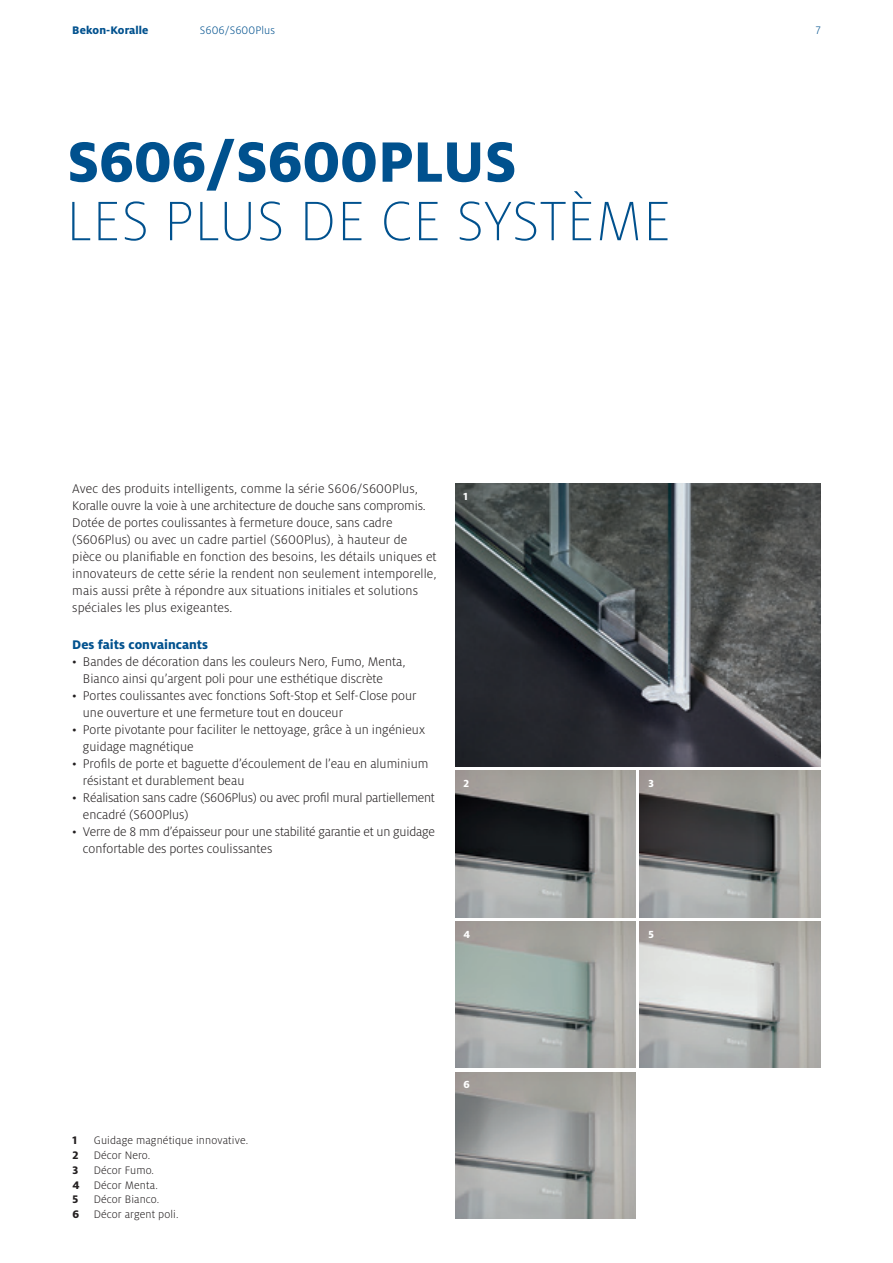
<style>
.page{position:relative;width:893px;height:1263px;background:#fff}
.page>*{position:absolute;margin:0;border:0;box-sizing:border-box;transform-origin:0 0}
.t1{font:800 63px "Milo OT";letter-spacing:-.005em;color:#00518e}
.t2{font:300 expanded 61.5px "Milo OT";letter-spacing:.01em;color:#00518e}
.t3{font:300 13.8px/17px "Milo OT";color:#231f20}
.t4{font:800 13.8px "Milo OT";color:#00518e}
.t5{font:800 12.15px "Milo OT";letter-spacing:.01em;color:#00518e}
.t6{font:800 12.15px "Milo OT";color:#231f20}
.t7{font:300 12px/14.9px "Milo OT";letter-spacing:.01em;color:#231f20}
.t8{font:300 12px "Milo OT";letter-spacing:.01em;color:#00518e}
.t9{font:800 11.4px "Milo OT";color:#fff}
.s1{font-weight:800;font-size:12.15px}
</style>
<div class="page">
<img style="left:455px;top:771px;width:181px;height:146px">
<img style="left:455px;top:1072px;width:181px;height:146px">
<img style="left:640px;top:921px;width:181px;height:146px">
<img style="left:640px;top:771px;width:181px;height:146px">
<img style="left:455px;top:921px;width:181px;height:146px">
<img style="left:455px;top:484px;width:366px;height:283px">
<p class="t5" style="left:72px;top:23px;width:78px">Bekon-Koralle</p>
<p class="t8" style="left:200px;top:24px;width:77px">S606/S600Plus</p>
<p class="t8" style="left:816px;top:24px;width:6px">7</p>
<h1 class="t1" style="left:67px;top:126px;width:451px">S606/S600PLUS</h1>
<h2 class="t2" style="left:66px;top:188px;width:607px">LES PLUS DE CE SYSTÈME</h2>
<p class="t3" style="left:72px;top:481px;width:366px">Avec des produits intelligents, comme la série S606/S600Plus, Koralle ouvre la voie à une architecture de douche sans compromis.<br>Dotée de portes coulissantes à fermeture douce, sans cadre (S606Plus) ou avec un cadre partiel (S600Plus), à hauteur de pièce ou planifiable en fonction des besoins, les détails uniques et innovateurs de cette série la rendent non seulement intemporelle, mais aussi prête à répondre aux situations initiales et solutions spéciales les plus exigeantes.</p>
<p class="t4" style="left:72px;top:636px;width:137px">Des faits convaincants</p>
<p class="t3" style="left:83px;top:653px;width:324px;text-indent:-11px">• Bandes de décoration dans les couleurs Nero, Fumo, Menta,<br>Bianco ainsi qu’argent poli pour une esthétique discrète</p>
<p class="t3" style="left:83px;top:687px;width:335px;text-indent:-11px">• Portes coulissantes avec fonctions Soft-Stop et Self-Close pour une ouverture et une fermeture tout en douceur</p>
<p class="t3" style="left:83px;top:721px;width:344px;text-indent:-11px">• Porte pivotante pour faciliter le nettoyage, grâce à un ingénieux guidage magnétique</p>
<p class="t3" style="left:83px;top:755px;width:347px;text-indent:-11px">• Profils de porte et baguette d’écoulement de l’eau en aluminium résistant et durablement beau</p>
<p class="t3" style="left:83px;top:789px;width:353px;text-indent:-11px">• Réalisation sans cadre (S606Plus) ou avec profil mural partiellement encadré (S600Plus)</p>
<p class="t3" style="left:83px;top:823px;width:354px;text-indent:-11px">• Verre de 8 mm d’épaisseur pour une stabilité garantie et un guidage confortable des portes coulissantes</p>
<p class="t9" style="left:463px;top:490px;width:6px">1</p>
<p class="t9" style="left:463px;top:777px;width:7px">2</p>
<p class="t9" style="left:463px;top:927px;width:8px">4</p>
<p class="t6" style="left:72px;top:1133px;width:6px">1</p>
<p class="t7" style="left:94px;top:1133px;width:156px">Guidage magnétique innovative.</p>
<p class="t6" style="left:72px;top:1148px;width:8px">2</p>
<p class="t7" style="left:94px;top:1148px;width:58px">Décor Nero.</p>
<p class="t6" style="left:72px;top:1163px;width:7px">3</p>
<p class="t7" style="left:72px;top:1163px;width:87px;text-indent:21px">Décor Fumo.<br><span class="s1">4</span> Décor Menta.</p>
<p class="t6" style="left:72px;top:1193px;width:7px">5</p>
<p class="t7" style="left:72px;top:1192px;width:108px;text-align:center">Décor Bianco.<br><span class="s1">6</span> Décor argent poli.</p>
<p class="t9" style="left:463px;top:1078px;width:8px">6</p>
<p class="t9" style="left:648px;top:777px;width:7px">3</p>
<p class="t9" style="left:648px;top:927px;width:7px">5</p>
</div>
